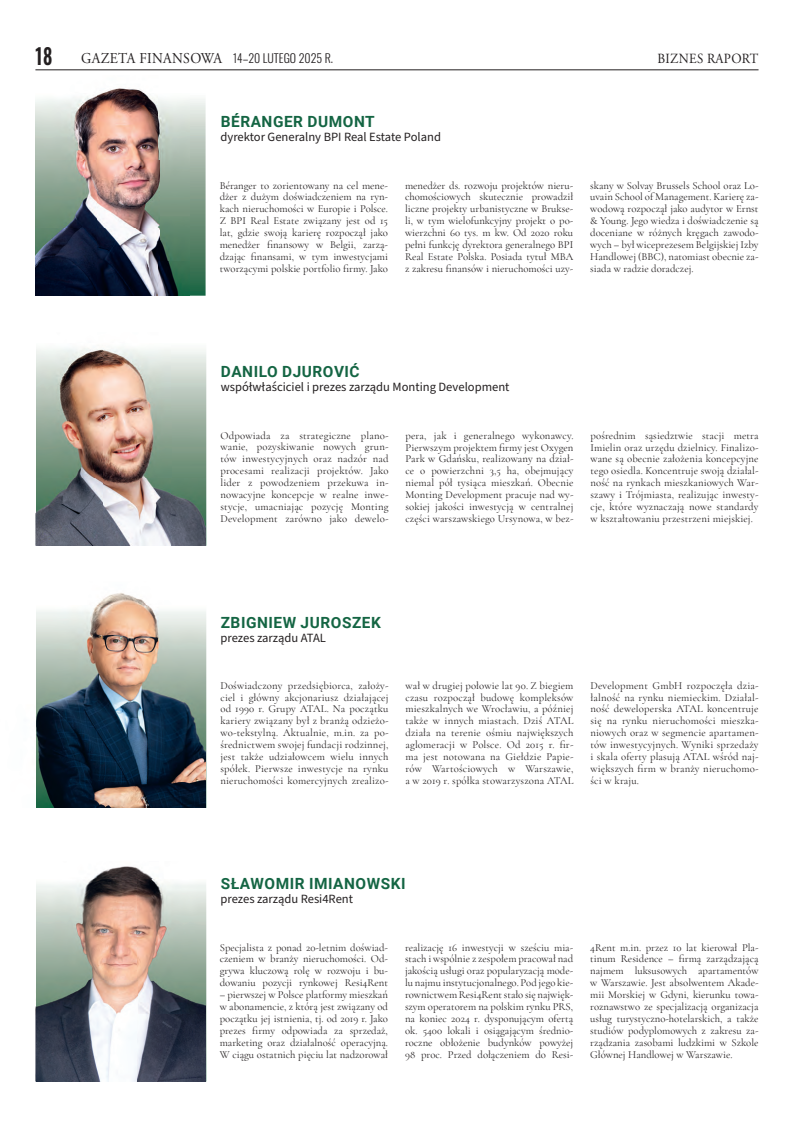
<style>
.page{position:relative;width:794px;height:1134px;background:#fff}
.page>*{position:absolute;margin:0;border:0;box-sizing:border-box;transform-origin:0 0}
.t1{font:600 22px "Oswald";color:#231f20;scale:.82 1}
.t2{font:700 15.4px "Roboto";letter-spacing:.035em;color:#146543}
.t3{font:14px "Adobe Garamond Pro";letter-spacing:.025em;color:#231f20;scale:.92 1}
.t4{font:12.6px "Source Sans Pro";color:#231f20}
.t5{font:300 12px "Oswald";color:#231f20;scale:.92 1}
.t6{font:10.7px/11.9px "Cormorant Garamond";color:#231f20;text-align:justify}
.s1{font-family:"Adobe Garamond Pro";font-weight:400;font-size:15px}
</style>
<div class="page">
<hr style="left:35px;top:70px;width:723px;height:1px;background:#231f20">
<svg style="left:190px;top:99px;width:16px;height:197px"></svg>
<img style="left:103px;top:88px;width:41px;height:5px">
<img style="left:35px;top:93px;width:155px;height:203px">
<img style="left:172px;top:350px;width:34px;height:128px">
<img style="left:35px;top:512px;width:1px;height:34px">
<img style="left:36px;top:348px;width:136px;height:130px">
<img style="left:36px;top:478px;width:170px;height:68px">
<img style="left:97px;top:593px;width:49px;height:12px">
<img style="left:36px;top:605px;width:170px;height:203px">
<img style="left:93px;top:866px;width:60px;height:13px">
<img style="left:35px;top:1006px;width:1px;height:75px">
<img style="left:36px;top:879px;width:170px;height:202px">
<h1 class="t1" style="left:35px;top:47px;width:22px">18</h1>
<p class="t5" style="left:81px;top:53px;width:275px"><span class="s1">GAZETA FINANSOWA</span> 14–20 LUTEGO 2025 R.</p>
<h3 class="t3" style="left:657px;top:53px;width:111px">BIZNES RAPORT</h3>
<h2 class="t2" style="left:221px;top:113px;width:155px">BÉRANGER DUMONT</h2>
<p class="t4" style="left:220px;top:133px;width:222px">dyrektor Generalny BPI Real Estate Poland</p>
<p class="t6" style="left:220px;top:179px;width:170px">Béranger to zorientowany na cel mene&shy;dżer z dużym doświadczeniem na ryn&shy;kach nieruchomości w Europie i Polsce.<br>Z BPI Real Estate związany jest od 15 lat, gdzie swoją karierę rozpoczął jako menedżer finansowy w Belgii, zarzą&shy;dzając finansami, w tym inwestycjami tworzącymi polskie portfolio firmy. Jako</p>
<p class="t6" style="left:405px;top:179px;width:170px">menedżer ds. rozwoju projektów nieru&shy;chomościowych skutecznie prowadził liczne projekty urbanistyczne w Brukse&shy;li, w tym wielofunkcyjny projekt o po&shy;wierzchni 60 tys. m kw. Od 2020 roku pełni funkcję dyrektora generalnego BPI Real Estate Polska. Posiada tytuł MBA z zakresu finansów i nieruchomości uzy-</p>
<p class="t6" style="left:590px;top:179px;width:170px">skany w Solvay Brussels School oraz Lo&shy;uvain School of Management. Karierę za&shy;wodową rozpoczął jako audytor w Ernst &amp; Young. Jego wiedza i doświadczenie są doceniane w różnych kręgach zawodo&shy;wych – był wiceprezesem Belgijskiej Izby Handlowej (BBC), natomiast obecnie za&shy;siada w radzie doradczej.</p>
<h2 class="t2" style="left:221px;top:363px;width:140px">DANILO DJUROVIĆ</h2>
<p class="t4" style="left:221px;top:383px;width:290px">współwłaściciel i prezes zarządu Monting Development</p>
<p class="t6" style="left:220px;top:429px;width:169px">Odpowiada za strategiczne plano&shy;wanie, pozyskiwanie nowych grun&shy;tów inwestycyjnych oraz nadzór nad procesami realizacji projektów. Jako lider z powodzeniem przekuwa in&shy;nowacyjne koncepcje w realne inwe&shy;stycje, umacniając pozycję Monting Development zarówno jako dewelo-</p>
<p class="t6" style="left:405px;top:429px;width:169px">pera, jak i generalnego wykonawcy.<br>Pierwszym projektem firmy jest Oxygen Park w Gdańsku, realizowany na dział&shy;ce o powierzchni 3,5 ha, obejmujący niemal pół tysiąca mieszkań. Obecnie Monting Development pracuje nad wy&shy;sokiej jakości inwestycją w centralnej części warszawskiego Ursynowa, w bez-</p>
<p class="t6" style="left:590px;top:429px;width:169px">pośrednim sąsiedztwie stacji metra Imielin oraz urzędu dzielnicy. Finalizo&shy;wane są obecnie założenia koncepcyjne tego osiedla. Koncentruje swoją działal&shy;ność na rynkach mieszkaniowych War&shy;szawy i Trójmiasta, realizując inwesty&shy;cje, które wyznaczają nowe standardy w kształtowaniu przestrzeni miejskiej.</p>
<h2 class="t2" style="left:221px;top:614px;width:162px">ZBIGNIEW JUROSZEK</h2>
<p class="t4" style="left:220px;top:634px;width:107px">prezes zarządu ATAL</p>
<p class="t6" style="left:220px;top:679px;width:169px">Doświadczony przedsiębiorca, założy&shy;ciel i główny akcjonariusz działającej od 1990 r. Grupy ATAL. Na początku kariery związany był z branżą odzieżo&shy;wo-tekstylną. Aktualnie, m.in. za po&shy;średnictwem swojej fundacji rodzinnej, jest także udziałowcem wielu innych spółek. Pierwsze inwestycje na rynku nieruchomości komercyjnych zrealizo-</p>
<p class="t6" style="left:405px;top:679px;width:170px">wał w drugiej połowie lat 90. Z biegiem czasu rozpoczął budowę kompleksów mieszkalnych we Wrocławiu, a później także w innych miastach. Dziś ATAL działa na terenie ośmiu największych aglomeracji w Polsce. Od 2015 r. fir&shy;ma jest notowana na Giełdzie Papie&shy;rów Wartościowych w Warszawie, a w 2019 r. spółka stowarzyszona ATAL</p>
<p class="t6" style="left:590px;top:679px;width:169px">Development GmbH rozpoczęła dzia&shy;łalność na rynku niemieckim. Działal&shy;ność deweloperska ATAL koncentruje się na rynku nieruchomości mieszka&shy;niowych oraz w segmencie apartamen&shy;tów inwestycyjnych. Wyniki sprzedaży i skala oferty plasują ATAL wśród naj&shy;większych firm w branży nieruchomo&shy;ści w kraju.</p>
<h2 class="t2" style="left:221px;top:874px;width:186px">SŁAWOMIR IMIANOWSKI</h2>
<p class="t4" style="left:220px;top:894px;width:134px">prezes zarządu Resi4Rent</p>
<p class="t6" style="left:220px;top:941px;width:170px">Specjalista z ponad 20-letnim doświad&shy;czeniem w branży nieruchomości. Od&shy;grywa kluczową rolę w rozwoju i bu&shy;dowaniu pozycji rynkowej Resi4Rent</p>
<p class="t6" style="left:220px;top:989px;width:170px">– pierwszej w Polsce platformy mieszkań w abonamencie, z którą jest związany od początku jej istnienia, tj. od 2019 r. Jako prezes firmy odpowiada za sprzedaż, marketing oraz działalność operacyjną.<br>W ciągu ostatnich pięciu lat nadzorował</p>
<p class="t6" style="left:405px;top:941px;width:170px">realizację 16 inwestycji w sześciu mia&shy;stach i wspólnie z zespołem pracował nad jakością usługi oraz popularyzacją mode&shy;lu najmu instytucjonalnego. Pod jego kie&shy;rownictwem Resi4Rent stało się najwięk&shy;szym operatorem na polskim rynku PRS, na koniec 2024 r. dysponującym ofertą ok. 5400 lokali i osiągającym średnio&shy;roczne obłożenie budynków powyżej 98 proc. Przed dołączeniem do Resi-</p>
<p class="t6" style="left:590px;top:941px;width:170px">4Rent m.in. przez 10 lat kierował Pla&shy;tinum Residence – firmą zarządzającą najmem luksusowych apartamentów w Warszawie. Jest absolwentem Akade&shy;mii Morskiej w Gdyni, kierunku towa&shy;roznawstwo ze specjalizacją organizacja usług turystyczno-hotelarskich, a także studiów podyplomowych z zakresu za&shy;rządzania zasobami ludzkimi w Szkole Głównej Handlowej w Warszawie.</p>
</div>
